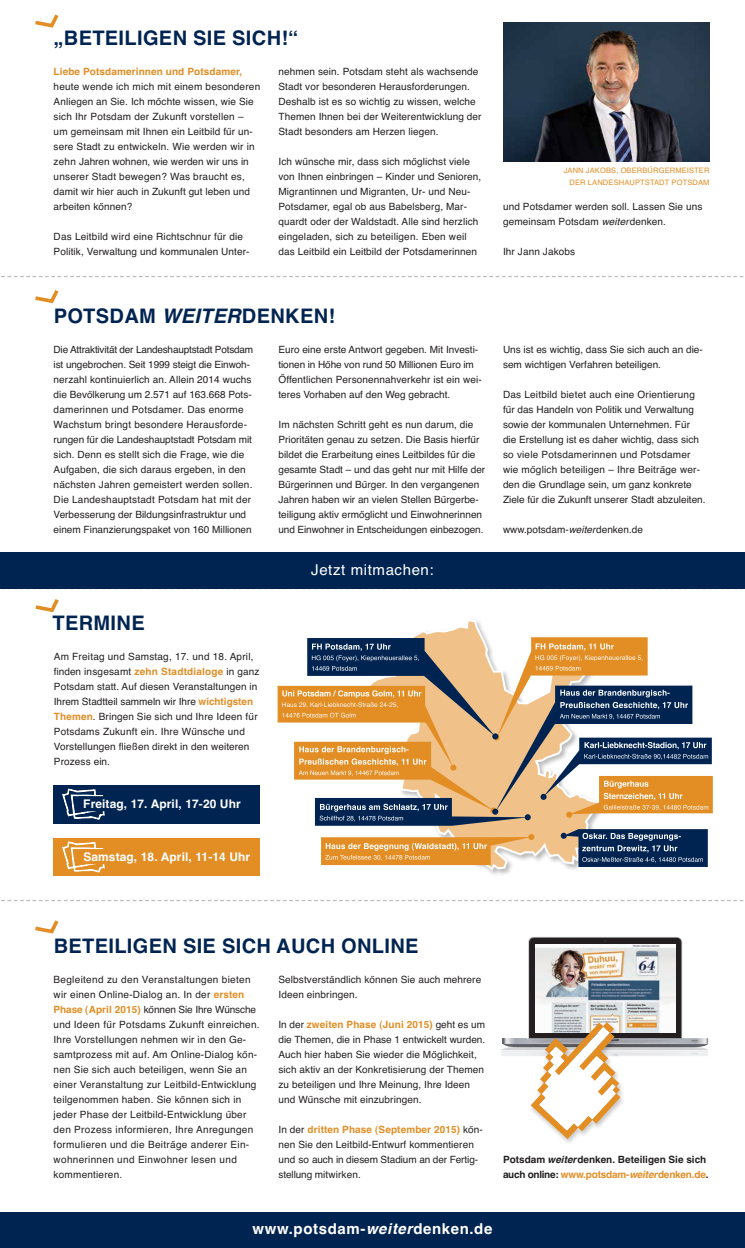
<style>
.page{position:relative;width:745px;height:1248px;background:#fff}
.page>*{position:absolute;margin:0;border:0;box-sizing:border-box;transform-origin:0 0}
.t1{font:700 20px "Helvetica";letter-spacing:.015em;color:#002451}
.t2{font:700 15px "Helvetica";letter-spacing:.04em;color:#fff}
.t3{font:15px "Helvetica";letter-spacing:.04em;color:#fff}
.t4{font:700 11.88px "Helvetica";letter-spacing:.01em;color:#fff}
.t5{font:10px/15px "Helvetica";letter-spacing:.01em;color:#231f20}
.t6{font:700 10px/15px "Helvetica";color:#231f20}
.t7{font:700 10px "Helvetica";letter-spacing:.01em;color:#e28e25}
.t8{font:7.5px/11.2px "Helvetica";letter-spacing:.015em;color:#e28e25;text-align:right}
.s1{font-style:italic}
.s2{font-weight:700;color:#e28e25}
.s3{color:#e28e25}
.s4{font-style:italic;color:#e28e25}
</style>
<div class="page">
<div style="left:0;top:552px;width:744px;height:36px;background:#002451"></div>
<div style="left:0;top:1211px;width:744px;height:36px;background:#002451"></div>
<svg style="left:35px;top:14px;width:24px;height:14px"></svg>
<svg style="left:35px;top:290px;width:24px;height:14px"></svg>
<svg style="left:35px;top:920px;width:24px;height:14px"></svg>
<img style="left:503px;top:22px;width:206px;height:139px">
<svg style="left:35px;top:599px;width:24px;height:14px"></svg>
<div style="left:528px;top:1020px;width:97px;height:125px;background:#231f20;opacity:.25"></div>
<svg style="left:501px;top:937px;width:206px;height:201px"></svg>
<div style="left:54px;top:785px;width:206px;height:38px;background:#002451"></div>
<div style="left:54px;top:838px;width:206px;height:37px;background:#e28e25"></div>
<svg style="left:62px;top:788px;width:42px;height:31px"></svg>
<svg style="left:62px;top:841px;width:42px;height:31px"></svg>
<div style="left:78px;top:796px;width:170px;height:15px;background:#002451"></div>
<div style="left:79px;top:849px;width:171px;height:15px;background:#e28e25"></div>
<svg style="left:415px;top:621px;width:196px;height:251px"></svg>
<svg style="left:277px;top:637px;width:435px;height:229px"></svg>
<svg style="left:1px;top:276px;width:743px;height:1px"></svg>
<svg style="left:0;top:588px;width:744px;height:1px"></svg>
<svg style="left:1px;top:900px;width:743px;height:1px"></svg>
<h1 class="t1" style="left:54px;top:24px;width:246px">„BETEILIGEN SIE SICH!“</h1>
<p class="t7" style="left:54px;top:65px;width:190px">Liebe Potsdamerinnen und Potsdamer,</p>
<p class="t5" style="left:54px;top:80px;width:208px">heute wende ich mich mit einem besonderen Anliegen an Sie. Ich möchte wissen, wie Sie sich Ihr Potsdam der Zukunft vorstellen –<br>um gemeinsam mit Ihnen ein Leitbild für un&shy;sere Stadt zu entwickeln. Wie werden wir in zehn Jahren wohnen, wie werden wir uns in unserer Stadt bewegen? Was braucht es, damit wir hier auch in Zukunft gut leben und arbeiten können?</p>
<p class="t5" style="left:54px;top:230px;width:197px">Das Leitbild wird eine Richtschnur für die<br>Politik, Verwaltung und kommunalen Unter-</p>
<p class="t5" style="left:278px;top:65px;width:204px">nehmen sein. Potsdam steht als wachsende Stadt vor besonderen Herausforderungen.<br>Deshalb ist es so wichtig zu wissen, welche Themen Ihnen bei der Weiterentwicklung der Stadt besonders am Herzen liegen.</p>
<p class="t5" style="left:278px;top:155px;width:204px">Ich wünsche mir, dass sich möglichst viele von Ihnen einbringen – Kinder und Senioren, Migrantinnen und Migranten, Ur- und Neu-Potsdamer, egal ob aus Babelsberg, Mar&shy;quardt oder der Waldstadt. Alle sind herzlich eingeladen, sich zu beteiligen. Eben weil das Leitbild ein Leitbild der Potsdamerinnen</p>
<p class="t8" style="left:563px;top:165px;width:147px">JANN JAKOBS, OBERBÜRGERMEISTER<br>DER LANDESHAUPTSTADT POTSDAM</p>
<p class="t5" style="left:502px;top:200px;width:201px">und Potsdamer werden soll. Lassen Sie uns gemeinsam Potsdam <span class="s1">weiter</span>denken.</p>
<p class="t5" style="left:502px;top:245px;width:73px">Ihr Jann Jakobs</p>
<h1 class="t1" style="left:54px;top:302px;width:283px">POTSDAM <span class="s1">WEITER</span>DENKEN!</h1>
<p class="t5" style="left:54px;top:342px;width:201px">Die Attraktivität der Landeshauptstadt Potsdam ist ungebrochen. Seit 1999 steigt die Einwoh&shy;nerzahl kontinuierlich an. Allein 2014 wuchs die Bevölkerung um 2.571 auf 163.668 Pots&shy;damerinnen und Potsdamer. Das enorme Wachstum bringt besondere Herausforde&shy;rungen für die Landeshauptstadt Potsdam mit sich. Denn es stellt sich die Frage, wie die Aufgaben, die sich daraus ergeben, in den nächsten Jahren gemeistert werden sollen.<br>Die Landeshauptstadt Potsdam hat mit der Verbesserung der Bildungsinfrastruktur und einem Finanzierungspaket von 160 Millionen</p>
<h1 class="t1" style="left:53px;top:609px;width:94px">TERMINE</h1>
<p class="t5" style="left:54px;top:650px;width:207px">Am Freitag und Samstag, 17. und 18. April, finden insgesamt <span class="s2">zehn Stadtdialoge</span> in ganz Potsdam statt. Auf diesen Veranstaltungen in Ihrem Stadtteil sammeln wir Ihre <span class="s2">wichtigsten Themen</span>. Bringen Sie sich und Ihre Ideen für Potsdams Zukunft ein. Ihre Wünsche und Vorstellungen fließen direkt in den weiteren Prozess ein.</p>
<p class="t4" style="left:83px;top:795px;width:159px">Freitag, 17. April, 17-20 Uhr</p>
<p class="t4" style="left:83px;top:848px;width:168px">Samstag, 18. April, 11-14 Uhr</p>
<p class="t5" style="left:278px;top:342px;width:205px">Euro eine erste Antwort gegeben. Mit Investi&shy;tionen in Höhe von rund 50 Millionen Euro im Öffentlichen Personennahverkehr ist ein wei&shy;teres Vorhaben auf den Weg gebracht.</p>
<p class="t5" style="left:278px;top:417px;width:208px">Im nächsten Schritt geht es nun darum, die Prioritäten genau zu setzen. Die Basis hierfür bildet die Erarbeitung eines Leitbildes für die gesamte Stadt – und das geht nur mit Hilfe der Bürgerinnen und Bürger. In den vergangenen Jahren haben wir an vielen Stellen Bürgerbe&shy;teiligung aktiv ermöglicht und Einwohnerinnen und Einwohner in Entscheidungen einbezogen.</p>
<h2 class="t3" style="left:311px;top:559px;width:124px">Jetzt mitmachen:</h2>
<p class="t5" style="left:502px;top:342px;width:201px">Uns ist es wichtig, dass Sie sich auch an die&shy;sem wichtigen Verfahren beteiligen.</p>
<p class="t5" style="left:502px;top:387px;width:204px">Das Leitbild bietet auch eine Orientierung für das Handeln von Politik und Verwaltung sowie der kommunalen Unternehmen. Für die Erstellung ist es daher wichtig, dass sich so viele Potsdamerinnen und Potsdamer wie möglich beteiligen – Ihre Beiträge wer&shy;den die Grundlage sein, um ganz konkrete Ziele für die Zukunft unserer Stadt abzuleiten.</p>
<p class="t5" style="left:502px;top:522px;width:141px">www.potsdam-<span class="s1">weiter</span>denken.de</p>
<h1 class="t1" style="left:54px;top:932px;width:366px">BETEILIGEN SIE SICH AUCH ONLINE</h1>
<p class="t5" style="left:54px;top:972px;width:207px">Begleitend zu den Veranstaltungen bieten wir einen Online-Dialog an. In der <span class="s2">ersten Phase (April 2015)</span> können Sie Ihre Wünsche und Ideen für Potsdams Zukunft einreichen.<br>Ihre Vorstellungen nehmen wir in den Ge&shy;samtprozess mit auf. Am Online-Dialog kön&shy;nen Sie sich auch beteiligen, wenn Sie an einer Veranstaltung zur Leitbild-Entwicklung teilgenommen haben. Sie können sich in jeder Phase der Leitbild-Entwicklung über den Prozess informieren, Ihre Anregungen formulieren und die Beiträge anderer Ein&shy;wohnerinnen und Einwohner lesen und kommentieren.</p>
<p class="t5" style="left:278px;top:972px;width:204px">Selbstverständlich können Sie auch mehrere<br>Ideen einbringen.</p>
<p class="t5" style="left:278px;top:1017px;width:208px">In der <span class="s2">zweiten Phase (Juni 2015)</span> geht es um die Themen, die in Phase 1 entwickelt wurden.<br>Auch hier haben Sie wieder die Möglichkeit, sich aktiv an der Konkretisierung der Themen zu beteiligen und Ihre Meinung, Ihre Ideen und Wünsche mit einzubringen.</p>
<p class="t5" style="left:278px;top:1122px;width:206px">In der <span class="s2">dritten Phase (September 2015)</span> kön&shy;nen Sie den Leitbild-Entwurf kommentieren und so auch in diesem Stadium an der Fertig&shy;stellung mitwirken.</p>
<p class="t6" style="left:502px;top:1152px;width:207px">Potsdam <span class="s1">weiter</span>denken. Beteiligen Sie sich auch online: <span class="s3">www.potsdam-</span><span class="s4">weiter</span><span class="s3">denken.de</span>.</p>
<h2 class="t2" style="left:252px;top:1218px;width:241px">www.potsdam-<span class="s1">weiter</span>denken.de</h2>
</div>
